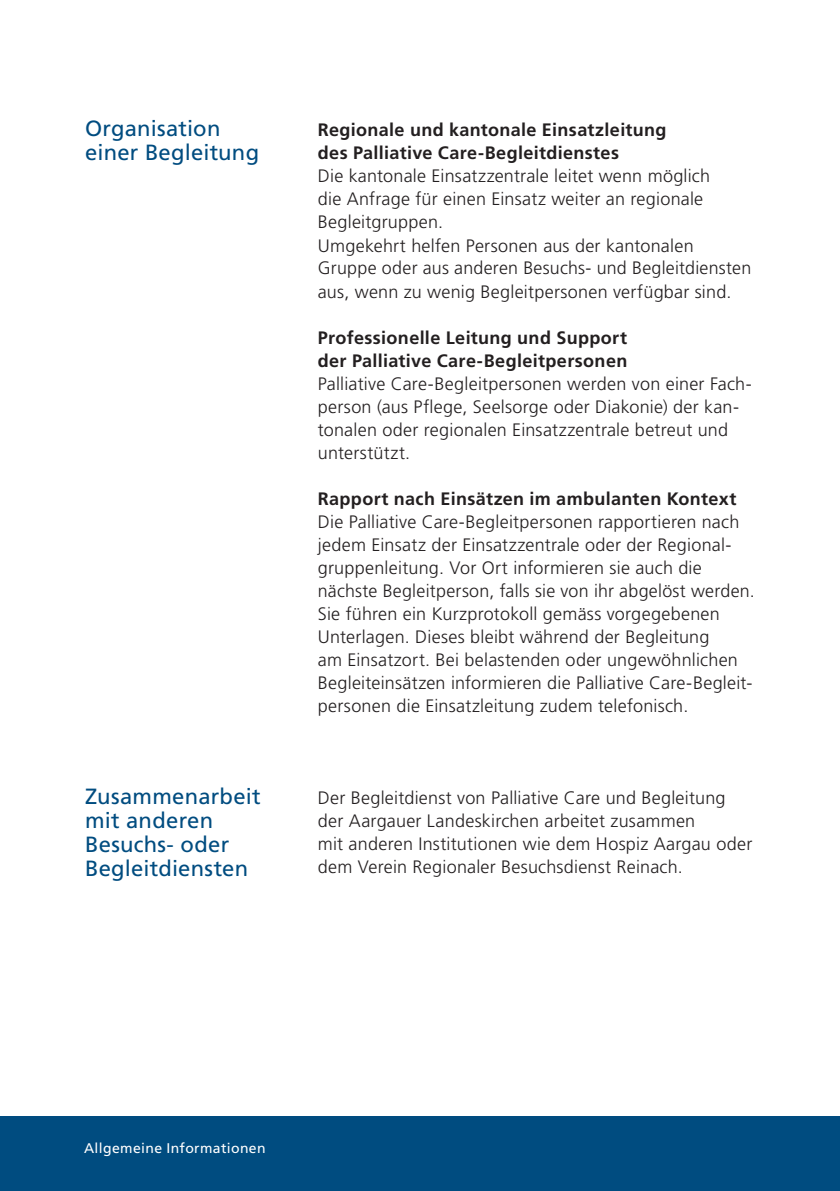
<style>
.page{position:relative;width:840px;height:1191px;background:#fff}
.page>*{position:absolute;margin:0;border:0;box-sizing:border-box;transform-origin:0 0}
.t1{font:22px/24px "Frutiger LT Pro";letter-spacing:.01em;color:#004c80}
.t2{font:300 18px/23px "Frutiger LT Pro";letter-spacing:.015em;color:#231f20}
.t3{font:700 18px/23px "Frutiger LT Pro";letter-spacing:.02em;color:#231f20}
.t4{font:14px "Frutiger LT Pro";letter-spacing:.025em;color:#fff}
</style>
<div class="page">
<div style="left:0;top:1116px;width:839px;height:75px;background:#004c80"></div>
<p class="t1" style="left:85px;top:117px;width:175px">Organisation einer Begleitung</p>
<p class="t1" style="left:85px;top:784px;width:177px">Zusammenarbeit mit anderen<br>Besuchs- oder<br>Begleitdiensten</p>
<p class="t3" style="left:317px;top:119px;width:350px">Regionale und kantonale Einsatzleitung des Palliative Care-Begleitdienstes</p>
<p class="t2" style="left:317px;top:165px;width:435px">Die kantonale Einsatzzentrale leitet wenn möglich<br>die Anfrage für einen Einsatz weiter an regionale Begleitgruppen.<br>Umgekehrt helfen Personen aus der kantonalen Gruppe oder aus anderen Besuchs- und Begleitdiensten aus, wenn zu wenig Begleitpersonen verfügbar sind.</p>
<p class="t3" style="left:317px;top:326px;width:311px">Professionelle Leitung und Support der Palliative Care-Begleitpersonen</p>
<p class="t2" style="left:317px;top:372px;width:435px">Palliative Care-Begleitpersonen werden von einer Fach&shy;person (aus Pflege, Seelsorge oder Diakonie) der kan&shy;tonalen oder regionalen Einsatzzentrale betreut und unterstützt.</p>
<p class="t3" style="left:317px;top:487px;width:420px">Rapport nach Einsätzen im ambulanten Kontext</p>
<p class="t2" style="left:317px;top:510px;width:438px">Die Palliative Care-Begleitpersonen rapportieren nach jedem Einsatz der Einsatzzentrale oder der Regional&shy;gruppenleitung. Vor Ort informieren sie auch die nächste Begleitperson, falls sie von ihr abgelöst werden.<br>Sie führen ein Kurzprotokoll gemäss vorgegebenen Unterlagen. Dieses bleibt während der Begleitung<br>am Einsatzort. Bei belastenden oder ungewöhnlichen Begleiteinsätzen informieren die Palliative Care-Begleit&shy;personen die Einsatzleitung zudem telefonisch.</p>
<p class="t2" style="left:317px;top:786px;width:436px">Der Begleitdienst von Palliative Care und Begleitung der Aargauer Landeskirchen arbeitet zusammen<br>mit anderen Institutionen wie dem Hospiz Aargau oder dem Verein Regionaler Besuchsdienst Reinach.</p>
<p class="t4" style="left:84px;top:1140px;width:183px">Allgemeine Informationen</p>
</div>
